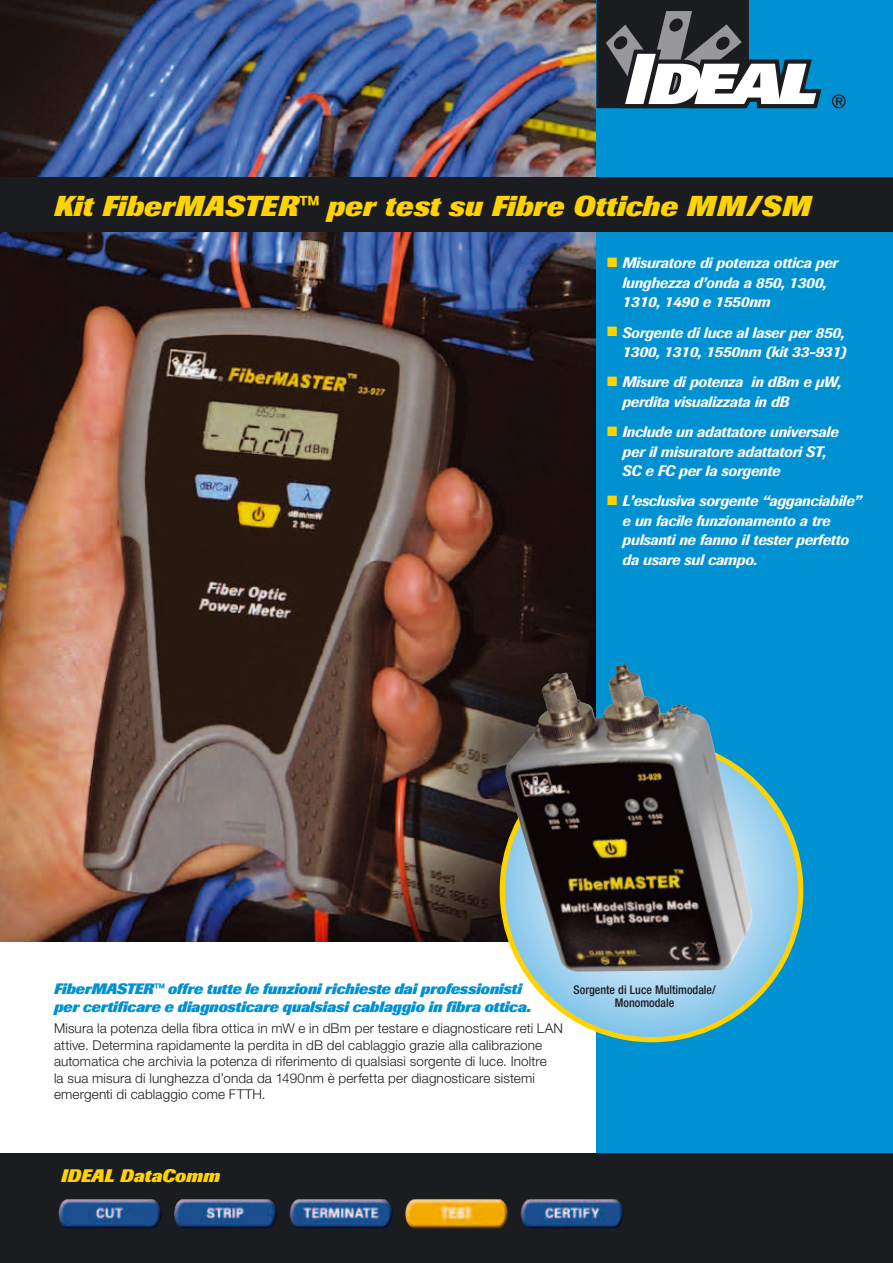
<style>
.page{position:relative;width:893px;height:1263px;background:#fff}
.page>*{position:absolute;margin:0;border:0;box-sizing:border-box;transform-origin:0 0}
.t1{font:italic 800 28.5px "Imago";color:#ffd300}
.t2{font:italic 800 18px "Imago";color:#ffd300}
.t3{font:italic 500 15px/19.5px "Imago";letter-spacing:-.015em;color:#fff}
.t4{font:italic 800 15px/18px "Imago";letter-spacing:-.01em;color:#0091d3}
.t5{font:300 13.5px/16.5px "Helvetica Neue LT Std";letter-spacing:.01em;color:#1b1c20}
.t6{font:500 condensed 12px/12.8px "Helvetica Neue LT Std";color:#1b1c20;text-align:center}
.s1{color:#ffd300}
</style>
<div class="page">
<img style="left:0;top:0;width:596px;height:942px">
<div style="left:596px;top:0;width:297px;height:1237px;background:#0091d3"></div>
<svg style="left:502px;top:741px;width:299px;height:299px"></svg>
<img style="left:503px;top:664px;width:251px;height:311px">
<div style="left:0;top:178px;width:893px;height:54px;background:#1b1c20"></div>
<div style="left:0;top:1153px;width:893px;height:110px;background:#1b1c20"></div>
<img style="left:59px;top:1199px;width:564px;height:29px">
<svg style="left:596px;top:0;width:250px;height:109px"></svg>
<h1 class="t1" style="left:54px;top:189px;width:758px">Kit FiberMASTER™ per test su Fibre Ottiche MM/SM</h1>
<p class="t3" style="left:622px;top:253px;width:217px;text-indent:-15px"><span class="s1">■</span> Misuratore di potenza ottica per lunghezza d’onda a 850, 1300,<br>1310, 1490 e 1550nm</p>
<p class="t3" style="left:607px;top:323px;width:241px;text-align:right"><span class="s1">■</span> Sorgente di luce al laser per 850,<br>1300, 1310, 1550nm (kit 33-931)</p>
<p class="t3" style="left:622px;top:372px;width:221px;text-indent:-15px"><span class="s1">■</span> Misure di potenza in dBm e µW, perdita visualizzata in dB</p>
<p class="t3" style="left:622px;top:422px;width:218px;text-indent:-15px"><span class="s1">■</span> Include un adattatore universale per il misuratore adattatori ST,<br>SC e FC per la sorgente</p>
<p class="t3" style="left:622px;top:491px;width:241px;text-indent:-15px"><span class="s1">■</span> L’esclusiva sorgente “agganciabile” e un facile funzionamento a tre pulsanti ne fanno il tester perfetto da usare sul campo.</p>
<p class="t4" style="left:54px;top:980px;width:479px">FiberMASTER™ offre tutte le funzioni richieste dai professionisti per certificare e diagnosticare qualsiasi cablaggio in fibra ottica.</p>
<p class="t5" style="left:54px;top:1020px;width:510px">Misura la potenza della fibra ottica in mW e in dBm per testare e diagnosticare reti LAN attive. Determina rapidamente la perdita in dB del cablaggio grazie alla calibrazione automatica che archivia la potenza di riferimento di qualsiasi sorgente di luce. Inoltre<br>la sua misura di lunghezza d’onda da 1490nm è perfetta per diagnosticare sistemi emergenti di cablaggio come FTTH.</p>
<p class="t6" style="left:574px;top:983px;width:144px">Sorgente di Luce Multimodale/<br>Monomodale</p>
<p class="t2" style="left:61px;top:1165px;width:160px">IDEAL DataComm</p>
</div>
